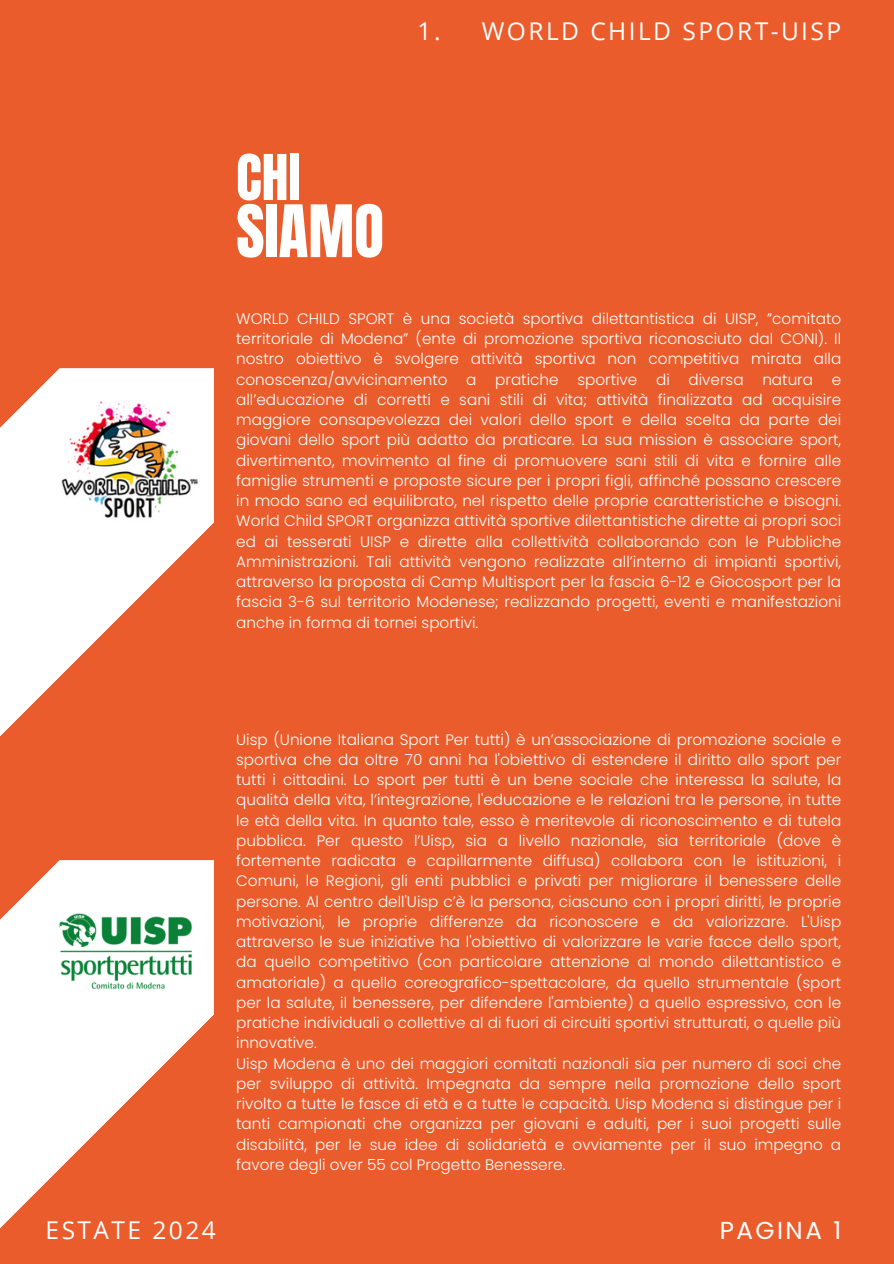
<style>
.page{position:relative;width:894px;height:1264px;background:#fff}
.page>*{position:absolute;margin:0;border:0;box-sizing:border-box;transform-origin:0 0}
.t1{font:61.5px "Anton";color:#fff}
.t2{font:53.7px "Anton";color:#fff}
.t3{font:24.6px "Poppins";letter-spacing:.1em;color:#fff}
.t4{font:24.45px "Open Sans";letter-spacing:.1em;color:#fff}
.t5{font:300 15.15px/20.2px "Poppins";color:#fefefe;text-align:justify}
</style>
<div class="page">
<div style="left:0;top:0;width:893px;height:1263px;background:#ea5c2b"></div>
<svg style="left:0;top:368px;width:214px;height:368px;fill:#fff"></svg>
<svg style="left:0;top:860px;width:214px;height:368px;fill:#fff"></svg>
<img style="left:59px;top:399px;width:141px;height:124px">
<img style="left:46px;top:913px;width:160px;height:89px">
<p class="t4" style="left:417px;top:14px;width:425px">1. WORLD CHILD SPORT-UISP</p>
<p class="t2" style="left:236px;top:139px;width:66px">CHI</p>
<p class="t1" style="left:236px;top:187px;width:149px">SIAMO</p>
<p class="t5" style="left:236px;top:308px;width:606px">WORLD CHILD SPORT è una società sportiva dilettantistica di UISP, ”comitato territoriale di Modena” (ente di promozione sportiva riconosciuto dal CONI). Il nostro obiettivo è svolgere attività sportiva non competitiva mirata alla conoscenza/avvicinamento a pratiche sportive di diversa natura e all’educazione di corretti e sani stili di vita; attività finalizzata ad acquisire maggiore consapevolezza dei valori dello sport e della scelta da parte dei giovani dello sport più adatto da praticare. La sua mission è associare sport, divertimento, movimento al fine di promuovere sani stili di vita e fornire alle famiglie strumenti e proposte sicure per i propri figli, affinché possano crescere in modo sano ed equilibrato, nel rispetto delle proprie caratteristiche e bisogni.<br>World Child SPORT organizza attività sportive dilettantistiche dirette ai propri soci ed ai tesserati UISP e dirette alla collettività collaborando con le Pubbliche Amministrazioni. Tali attività vengono realizzate all’interno di impianti sportivi, attraverso la proposta di Camp Multisport per la fascia 6-12 e Giocosport per la fascia 3-6 sul territorio Modenese; realizzando progetti, eventi e manifestazioni anche in forma di tornei sportivi.</p>
<p class="t5" style="left:236px;top:729px;width:606px">Uisp (Unione Italiana Sport Per tutti) è un’associazione di promozione sociale e sportiva che da oltre 70 anni ha l'obiettivo di estendere il diritto allo sport per tutti i cittadini. Lo sport per tutti è un bene sociale che interessa la salute, la qualità della vita, l’integrazione, l'educazione e le relazioni tra le persone, in tutte le età della vita. In quanto tale, esso è meritevole di riconoscimento e di tutela pubblica. Per questo l’Uisp, sia a livello nazionale, sia territoriale (dove è fortemente radicata e capillarmente diffusa) collabora con le istituzioni, i Comuni, le Regioni, gli enti pubblici e privati per migliorare il benessere delle persone. Al centro dell'Uisp c’è la persona, ciascuno con i propri diritti, le proprie motivazioni, le proprie differenze da riconoscere e da valorizzare. L'Uisp attraverso le sue iniziative ha l'obiettivo di valorizzare le varie facce dello sport, da quello competitivo (con particolare attenzione al mondo dilettantistico e amatoriale) a quello coreografico-spettacolare, da quello strumentale (sport per la salute, il benessere, per difendere l'ambiente) a quello espressivo, con le pratiche individuali o collettive al di fuori di circuiti sportivi strutturati, o quelle più innovative.</p>
<p class="t5" style="left:236px;top:1053px;width:606px">Uisp Modena è uno dei maggiori comitati nazionali sia per numero di soci che per sviluppo di attività. Impegnata da sempre nella promozione dello sport rivolto a tutte le fasce di età e a tutte le capacità. Uisp Modena si distingue per i tanti campionati che organizza per giovani e adulti, per i suoi progetti sulle disabilità, per le sue idee di solidarietà e ovviamente per il suo impegno a favore degli over 55 col Progetto Benessere.</p>
<h2 class="t4" style="left:46px;top:1213px;width:172px">ESTATE 2024</h2>
<h1 class="t3" style="left:719px;top:1213px;width:123px">PAGINA 1</h1>
</div>
